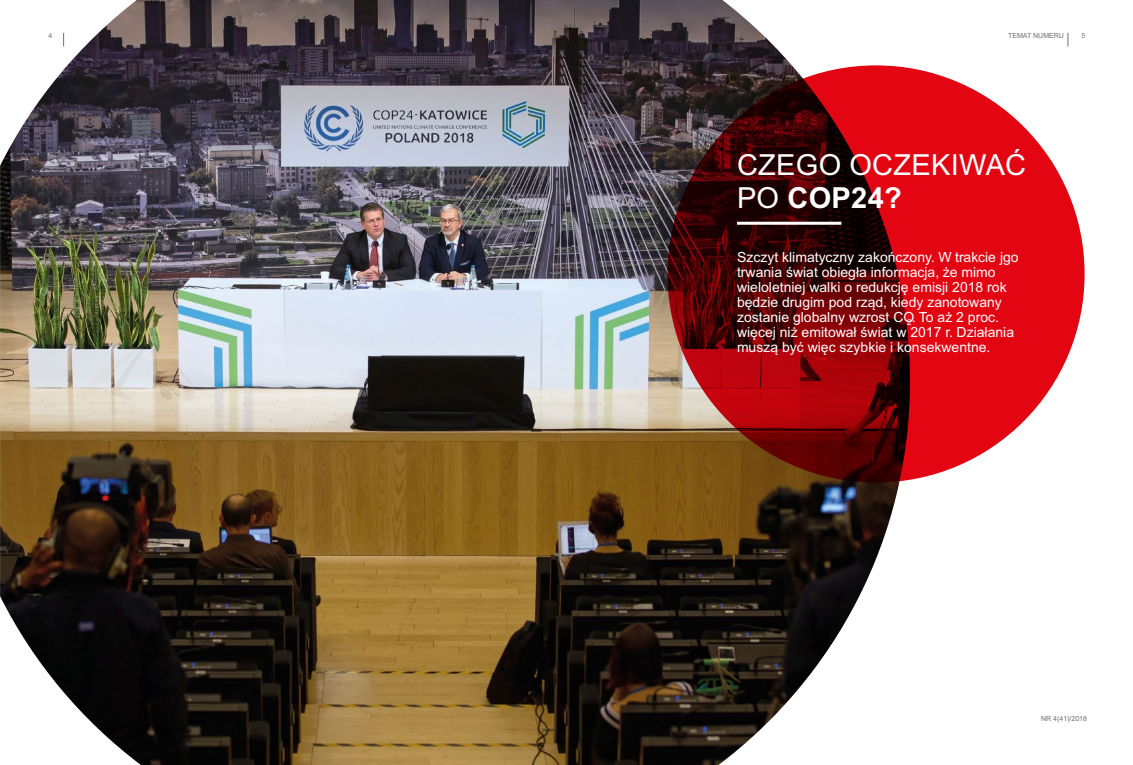
<style>
.page{position:relative;width:1133px;height:765px;background:#fff}
.page>*{position:absolute;margin:0;border:0;box-sizing:border-box;transform-origin:0 0}
.t1{font:29px/33px "Arial";letter-spacing:.01em;color:#fff}
.t2{font:14px/15px "Arial";color:#fff}
.t3{font:8.2px "Arial";color:#fff}
.t4{font:7px "Arial";color:#707070}
.s1{font-weight:700}
</style>
<div class="page">
<img style="left:0;top:0;width:910px;height:765px">
<svg style="left:668px;top:65px;width:417px;height:417px;background:#99030b"></svg>
<hr style="left:737px;top:222px;width:104px;height:3px;background:#fff">
<svg style="left:1068px;top:33px;width:1px;height:13px"></svg>
<svg style="left:64px;top:33px;width:1px;height:13px"></svg>
<p class="t4" style="left:49px;top:33px;width:5px">4</p>
<p class="t4" style="left:1008px;top:33px;width:57px">TEMAT NUMERU</p>
<p class="t4" style="left:1081px;top:33px;width:5px">5</p>
<h1 class="t1" style="left:737px;top:151px;width:291px">CZEGO OCZEKIWAĆ<br>PO <span class="s1">COP24?</span></h1>
<p class="t2" style="left:737px;top:251px;width:283px">Szczyt klimatyczny zakończony. W trakcie jgo trwania świat obiegła informacja, że mimo wieloletniej walki o redukcję emisji 2018 rok będzie drugim pod rząd, kiedy zanotowany zostanie globalny wzrost CO. To aż 2 proc.</p>
<p class="t3" style="left:907px;top:319px;width:6px">2</p>
<p class="t2" style="left:737px;top:326px;width:279px">więcej niż emitował świat w 2017 r. Działania muszą być więc szybkie i konsekwentne.</p>
<p class="t4" style="left:1041px;top:716px;width:47px">NR 4(41)/2018</p>
</div>
